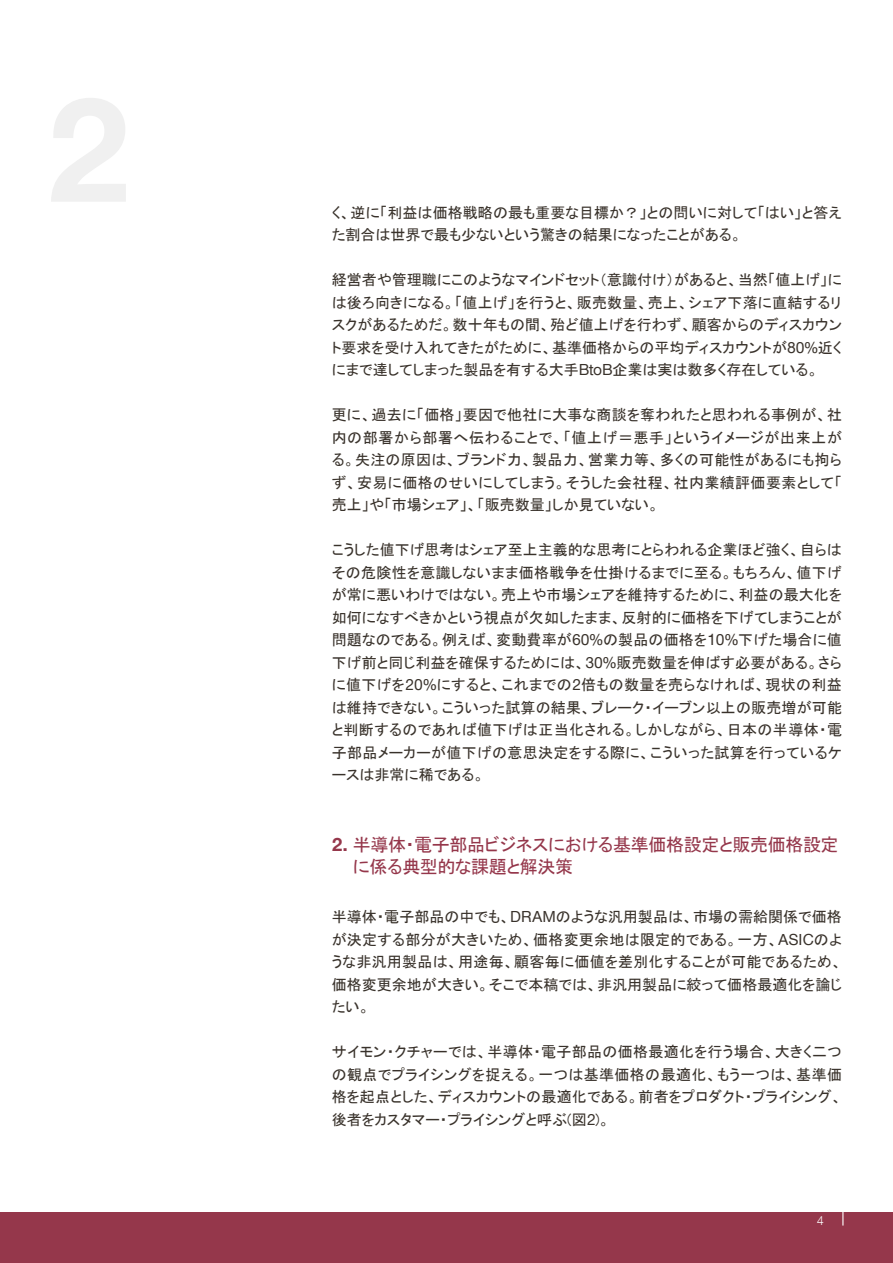
<style>
.page{position:relative;width:893px;height:1263px;background:#fff}
.page>*{position:absolute;margin:0;border:0;box-sizing:border-box;transform-origin:0 0}
.t1{font:18px/22.5px "MS P Gothic";letter-spacing:-.02em;color:#95374b}
.t2{font:15px/22.5px "MS P Gothic";letter-spacing:.005em;color:#39322b;text-align:justify}
.t3{font:12px "Simon Kucher";color:#fff}
.s1{font-family:"Simon Kucher Auto Hint";font-weight:500}
.s2{font-family:"Simon Kucher";font-weight:700}
</style>
<div class="page">
<div style="left:0;top:1212px;width:893px;height:51px;background:#95374b"></div>
<svg style="left:842px;top:1212px;width:1px;height:13px"></svg>
<svg style="left:51px;top:98px;width:75px;height:104px"></svg>
<p class="t2" style="left:332px;top:201px;width:512px">く、逆に「利益は価格戦略の最も重要な目標か？」との問いに対して「はい」と答えた割合は世界で最も少ないという驚きの結果になったことがある。</p>
<p class="t2" style="left:332px;top:269px;width:512px">経営者や管理職にこのようなマインドセット（意識付け）があると、当然「値上げ」には後ろ向きになる。「値上げ」を行うと、販売数量、売上、シェア下落に直結するリスクがあるためだ。数十年もの間、殆ど値上げを行わず、顧客からのディスカウント要求を受け入れてきたがために、基準価格からの平均ディスカウントが<span class="s1">80%</span>近くにまで達してしまった製品を有する大手<span class="s1">BtoB</span>企業は実は数多く存在している。</p>
<p class="t2" style="left:332px;top:404px;width:512px">更に、過去に「価格」要因で他社に大事な商談を奪われたと思われる事例が、社内の部署から部署へ伝わることで、「値上げ＝悪手」というイメージが出来上がる。失注の原因は、ブランド力、製品力、営業力等、多くの可能性があるにも拘らず、安易に価格のせいにしてしまう。そうした会社程、社内業績評価要素として「売上」や「市場シェア」、「販売数量」しか見ていない。</p>
<p class="t2" style="left:332px;top:539px;width:512px">こうした値下げ思考はシェア至上主義的な思考にとらわれる企業ほど強く、自らはその危険性を意識しないまま価格戦争を仕掛けるまでに至る。もちろん、値下げが常に悪いわけではない。売上や市場シェアを維持するために、利益の最大化を如何になすべきかという視点が欠如したまま、反射的に価格を下げてしまうことが問題なのである。例えば、変動費率が<span class="s1">60%</span>の製品の価格を<span class="s1">10%</span>下げた場合に値下げ前と同じ利益を確保するためには、<span class="s1">30%</span>販売数量を伸ばす必要がある。さらに値下げを<span class="s1">20%</span>にすると、これまでの<span class="s1">2</span>倍もの数量を売らなければ、現状の利益は維持できない。こういった試算の結果、ブレーク・イーブン以上の販売増が可能と判断するのであれば値下げは正当化される。しかしながら、日本の半導体・電子部品メーカーが値下げの意思決定をする際に、こういった試算を行っているケースは非常に稀である。</p>
<p class="t1" style="left:353px;top:833px;width:487px;text-indent:-21px"><span class="s2">2.</span> 半導体・電子部品ビジネスにおける基準価格設定と販売価格設定に係る典型的な課題と解決策</p>
<p class="t2" style="left:332px;top:906px;width:512px">半導体・電子部品の中でも、<span class="s1">DRAM</span>のような汎用製品は、市場の需給関係で価格が決定する部分が大きいため、価格変更余地は限定的である。一方、<span class="s1">ASIC</span>のような非汎用製品は、用途毎、顧客毎に価値を差別化することが可能であるため、価格変更余地が大きい。そこで本稿では、非汎用製品に絞って価格最適化を論じたい。</p>
<p class="t2" style="left:332px;top:1041px;width:512px">サイモン・クチャーでは、半導体・電子部品の価格最適化を行う場合、大きく二つの観点でプライシングを捉える。一つは基準価格の最適化、もう一つは、基準価格を起点とした、ディスカウントの最適化である。前者をプロダクト・プライシング、後者をカスタマー・プライシングと呼ぶ(図<span class="s1">2</span>)。</p>
<p class="t3" style="left:817px;top:1214px;width:9px">4</p>
</div>
